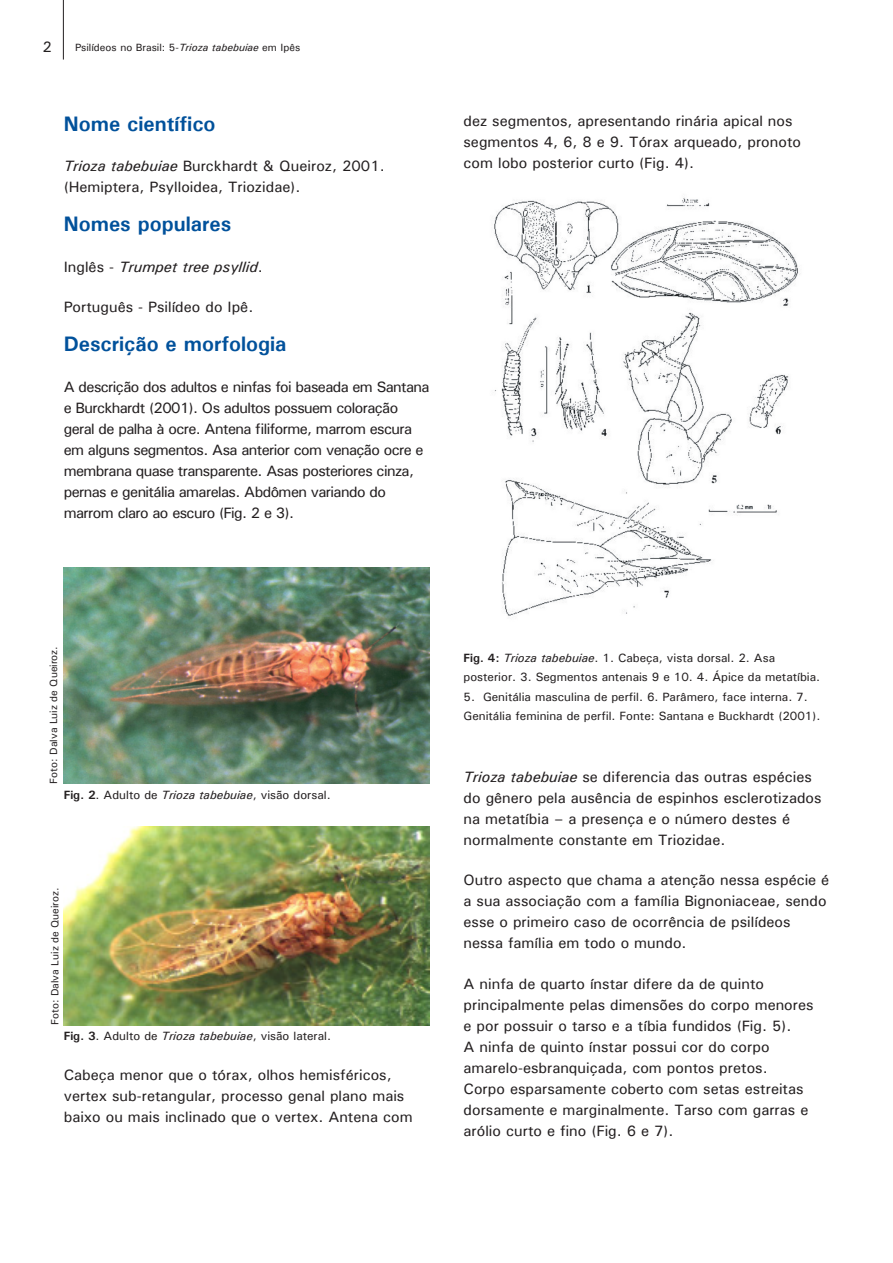
<style>
.page{position:relative;width:893px;height:1263px;background:#fff}
.page>*{position:absolute;margin:0;border:0;box-sizing:border-box;transform-origin:0 0}
.Título_1{font:700 21px "Univers";color:#01519b}
.Corpo_de_texto_1{font:500 15px/21px "Univers";color:#231f20}
.Corpo_de_texto_1-2{font:500 15px/21px "Univers";letter-spacing:-.04em;color:#231f20}
.Corpo_de_texto_1-3{font:italic 500 15px "Univers";color:#231f20}
.Figuras{font:500 12px/19.5px "Univers";color:#231f20}
.Legendas{font:500 10.5px "Univers";color:#231f20}
.s1{font-style:italic}
.s2{font-style:normal}
.s3{font-weight:700}
</style>
<div class="page">
<hr style="left:63px;top:0;width:1px;height:60px;background:#231f20">
<img style="left:64px;top:567px;width:365px;height:217px">
<img style="left:64px;top:827px;width:365px;height:198px">
<img style="left:494px;top:197px;width:306px;height:419px">
<p class="Corpo_de_texto_1" style="left:42px;top:36px;width:11px">2</p>
<p class="Legendas" style="left:75px;top:41px;width:227px">Psilídeos no Brasil: 5-<span class="s1">Trioza tabebuiae</span> em Ipês</p>
<p class="Título_1" style="left:64px;top:110px;width:153px">Nome científico</p>
<p class="Corpo_de_texto_1" style="left:64px;top:155px;width:322px"><span class="s1">Trioza tabebuiae</span> Burckhardt &amp; Queiroz, 2001. (Hemiptera, Psylloidea, Triozidae).</p>
<p class="Título_1" style="left:64px;top:211px;width:169px">Nomes populares</p>
<p class="Corpo_de_texto_1-3" style="left:64px;top:257px;width:201px"><span class="s2">Inglês -</span> Trumpet tree psyllid<span class="s2">.</span></p>
<p class="Corpo_de_texto_1" style="left:64px;top:296px;width:191px">Português - Psilídeo do Ipê.</p>
<p class="Título_1" style="left:64px;top:331px;width:224px">Descrição e morfologia</p>
<p class="Corpo_de_texto_1-2" style="left:64px;top:376px;width:367px">A descrição dos adultos e ninfas foi baseada em Santana e Burckhardt (2001). Os adultos possuem coloração geral de palha à ocre. Antena filiforme, marrom escura em alguns segmentos. Asa anterior com venação ocre e membrana quase transparente. Asas posteriores cinza, pernas e genitália amarelas. Abdômen variando do marrom claro ao escuro (Fig. 2 e 3).</p>
<p class="Corpo_de_texto_1" style="left:463px;top:110px;width:339px">dez segmentos, apresentando rinária apical nos segmentos 4, 6, 8 e 9. Tórax arqueado, pronoto com lobo posterior curto (Fig. 4).</p>
<p class="Legendas" style="left:47px;top:784px;width:139px;rotate:-90deg">Foto: Dalva Luiz de Queiroz.</p>
<p class="Figuras" style="left:64px;top:785px;width:268px"><span class="s3">Fig. 2</span>. Adulto de <span class="s1">Trioza tabebuiae</span>, visão dorsal.</p>
<p class="Legendas" style="left:48px;top:1025px;width:139px;rotate:-90deg">Foto: Dalva Luiz de Queiroz.</p>
<p class="Figuras" style="left:64px;top:1026px;width:269px"><span class="s3">Fig. 3</span>. Adulto de <span class="s1">Trioza tabebuiae</span>, visão lateral.</p>
<p class="Corpo_de_texto_1" style="left:64px;top:1064px;width:350px">Cabeça menor que o tórax, olhos hemisféricos, vertex sub-retangular, processo genal plano mais baixo ou mais inclinado que o vertex. Antena com</p>
<p class="Figuras" style="left:463px;top:647px;width:358px"><span class="s3">Fig. 4:</span> <span class="s1">Trioza tabebuiae</span>. 1. Cabeça, vista dorsal. 2. Asa posterior. 3. Segmentos antenais 9 e 10. 4. Ápice da metatíbia.</p>
<p class="Figuras" style="left:463px;top:686px;width:358px">5. Genitália masculina de perfil. 6. Parâmero, face interna. 7.<br>Genitália feminina de perfil. Fonte: Santana e Buckhardt (2001).</p>
<p class="Corpo_de_texto_1" style="left:463px;top:766px;width:360px"><span class="s1">Trioza tabebuiae</span> se diferencia das outras espécies do gênero pela ausência de espinhos esclerotizados na metatíbia – a presença e o número destes é normalmente constante em Triozidae.</p>
<p class="Corpo_de_texto_1" style="left:463px;top:869px;width:367px">Outro aspecto que chama a atenção nessa espécie é a sua associação com a família Bignoniaceae, sendo esse o primeiro caso de ocorrência de psilídeos nessa família em todo o mundo.</p>
<p class="Corpo_de_texto_1" style="left:463px;top:973px;width:352px">A ninfa de quarto ínstar difere da de quinto principalmente pelas dimensões do corpo menores e por possuir o tarso e a tíbia fundidos (Fig. 5).<br>A ninfa de quinto ínstar possui cor do corpo amarelo-esbranquiçada, com pontos pretos.<br>Corpo esparsamente coberto com setas estreitas dorsamente e marginalmente. Tarso com garras e arólio curto e fino (Fig. 6 e 7).</p>
</div>
